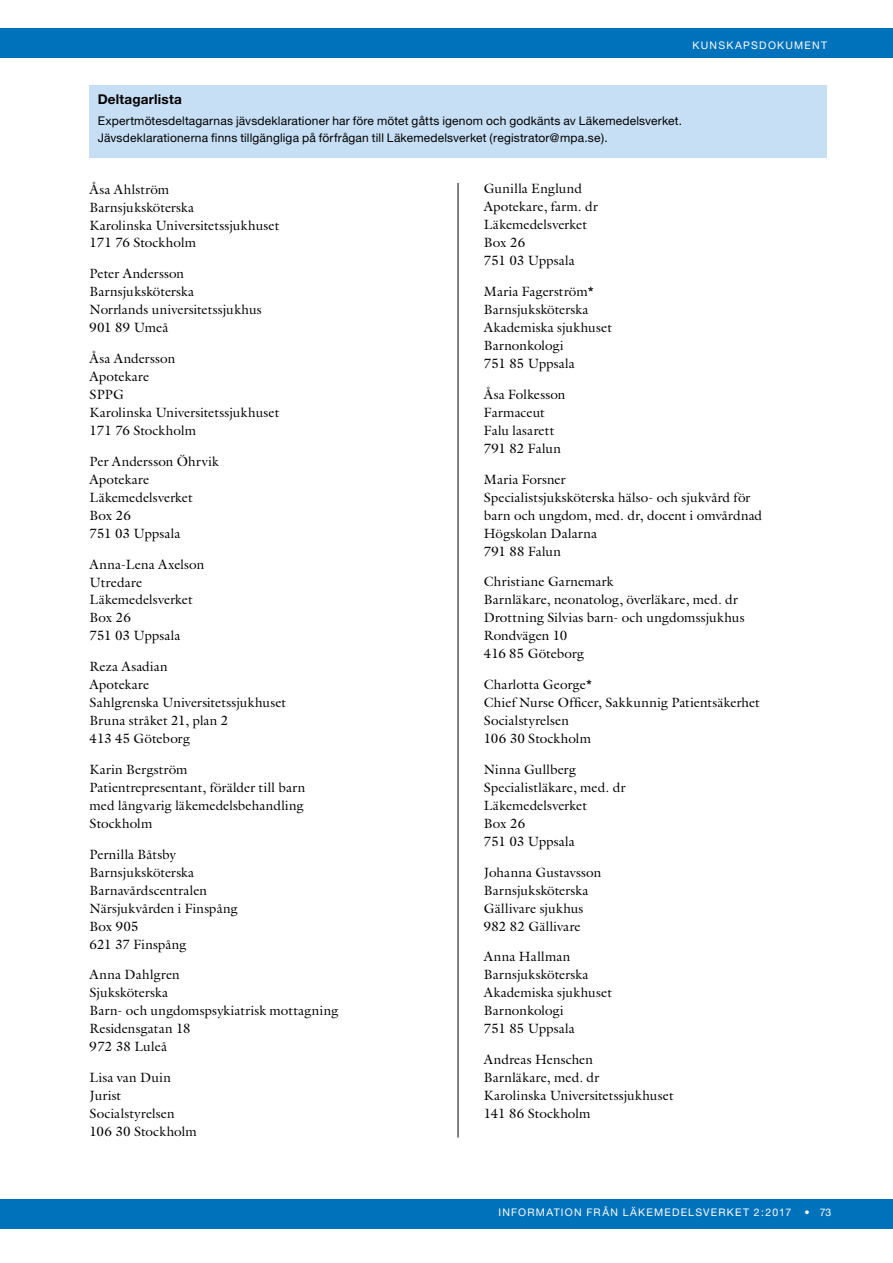
<style>
.page{position:relative;width:893px;height:1263px;background:#fff}
.page>*{position:absolute;margin:0;border:0;box-sizing:border-box;transform-origin:0 0}
.t1{font:13.5px/18px "Galliard LT";letter-spacing:.005em;color:#000}
.t2{font:700 13.5px "Helvetica Neue";letter-spacing:.015em;color:#000}
.t3{font:12px/16.5px "Helvetica Neue";letter-spacing:.015em;color:#000}
.t4{font:10.5px "Helvetica Neue";letter-spacing:.12em;color:#fff}
</style>
<div class="page">
<div style="left:0;top:28px;width:893px;height:30px;background:#0072bc"></div>
<div style="left:0;top:1199px;width:893px;height:30px;background:#0072bc"></div>
<div style="left:89px;top:85px;width:738px;height:72px;background:#c7dff4"></div>
<hr style="left:458px;top:183px;width:1px;height:954px;background:#000">
<p class="t4" style="left:693px;top:39px;width:136px">KUNSKAPSDOKUMENT</p>
<p class="t2" style="left:98px;top:91px;width:86px">Deltagarlista</p>
<p class="t3" style="left:98px;top:112px;width:586px">Expertmötesdeltagarnas jävsdeklarationer har före mötet gåtts igenom och godkänts av Läkemedelsverket.<br>Jävsdeklarationerna finns tillgängliga på förfrågan till Läkemedelsverket (registrator@mpa.se).</p>
<p class="t1" style="left:90px;top:180px;width:191px">Åsa Ahlström<br>Barnsjuksköterska<br>Karolinska Universitetssjukhuset<br>171 76 Stockholm</p>
<p class="t1" style="left:90px;top:264px;width:174px">Peter Andersson<br>Barnsjuksköterska<br>Norrlands universitetssjukhus<br>901 89 Umeå</p>
<p class="t1" style="left:90px;top:349px;width:191px">Åsa Andersson<br>Apotekare<br>SPPG<br>Karolinska Universitetssjukhuset<br>171 76 Stockholm</p>
<p class="t1" style="left:90px;top:452px;width:131px">Per Andersson Öhrvik<br>Apotekare<br>Läkemedelsverket<br>Box 26<br>751 03 Uppsala</p>
<p class="t1" style="left:90px;top:555px;width:116px">Anna-Lena Axelson<br>Utredare<br>Läkemedelsverket<br>Box 26<br>751 03 Uppsala</p>
<p class="t1" style="left:90px;top:657px;width:198px">Reza Asadian<br>Apotekare<br>Sahlgrenska Universitetssjukhuset<br>Bruna stråket 21, plan 2<br>413 45 Göteborg</p>
<p class="t1" style="left:90px;top:760px;width:217px">Karin Bergström<br>Patientrepresentant, förälder till barn med långvarig läkemedelsbehandling<br>Stockholm</p>
<p class="t1" style="left:90px;top:845px;width:150px">Pernilla Båtsby<br>Barnsjuksköterska<br>Barnavårdscentralen<br>Närsjukvården i Finspång<br>Box 905<br>621 37 Finspång</p>
<p class="t1" style="left:90px;top:966px;width:250px">Anna Dahlgren<br>Sjuksköterska<br>Barn- och ungdomspsykiatrisk mottagning<br>Residensgatan 18<br>972 38 Luleå</p>
<p class="t1" style="left:90px;top:1068px;width:109px">Lisa van Duin<br>Jurist<br>Socialstyrelsen<br>106 30 Stockholm</p>
<p class="t1" style="left:484px;top:180px;width:116px">Gunilla Englund<br>Apotekare, farm. dr<br>Läkemedelsverket<br>Box 26<br>751 03 Uppsala</p>
<p class="t1" style="left:484px;top:282px;width:130px">Maria Fagerström*<br>Barnsjuksköterska<br>Akademiska sjukhuset<br>Barnonkologi<br>751 85 Uppsala</p>
<p class="t1" style="left:484px;top:385px;width:83px">Åsa Folkesson<br>Farmaceut<br>Falu lasarett<br>791 82 Falun</p>
<p class="t1" style="left:484px;top:470px;width:280px">Maria Forsner<br>Specialistsjuksköterska hälso- och sjukvård för barn och ungdom, med. dr, docent i omvårdnad<br>Högskolan Dalarna<br>791 88 Falun</p>
<p class="t1" style="left:484px;top:572px;width:262px">Christiane Garnemark<br>Barnläkare, neonatolog, överläkare, med. dr<br>Drottning Silvias barn- och ungdomssjukhus<br>Rondvägen 10<br>416 85 Göteborg</p>
<p class="t1" style="left:484px;top:675px;width:277px">Charlotta George*<br>Chief Nurse Officer, Sakkunnig Patientsäkerhet<br>Socialstyrelsen<br>106 30 Stockholm</p>
<p class="t1" style="left:484px;top:760px;width:143px">Ninna Gullberg<br>Specialistläkare, med. dr<br>Läkemedelsverket<br>Box 26<br>751 03 Uppsala</p>
<p class="t1" style="left:484px;top:863px;width:119px">Johanna Gustavsson<br>Barnsjuksköterska<br>Gällivare sjukhus<br>982 82 Gällivare</p>
<p class="t1" style="left:484px;top:947px;width:130px">Anna Hallman<br>Barnsjuksköterska<br>Akademiska sjukhuset<br>Barnonkologi<br>751 85 Uppsala</p>
<p class="t1" style="left:484px;top:1050px;width:191px">Andreas Henschen<br>Barnläkare, med. dr<br>Karolinska Universitetssjukhuset<br>141 86 Stockholm</p>
<p class="t4" style="left:498px;top:1206px;width:334px">INFORMATION FRÅN LÄKEMEDELSVERKET 2:2017 • 73</p>
</div>
